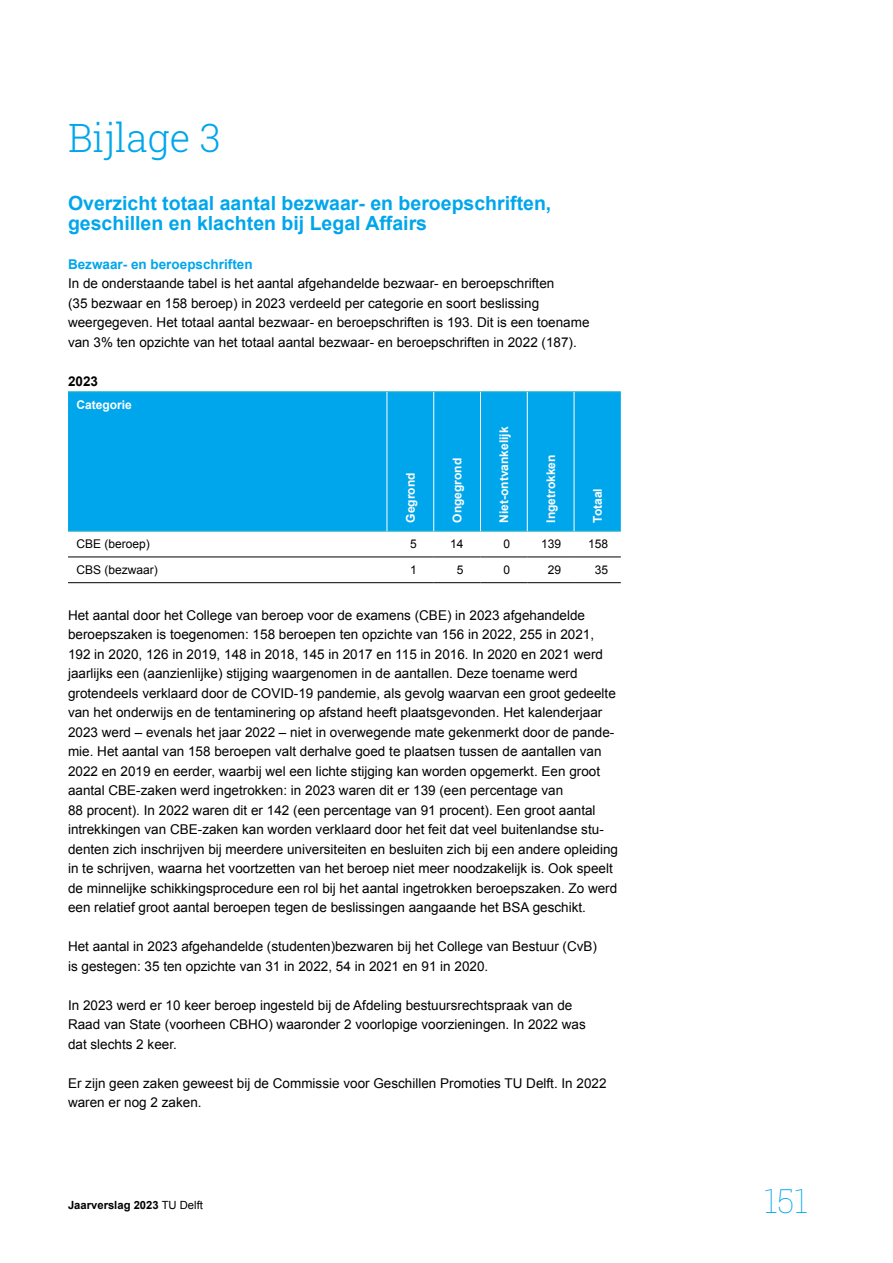
<style>
.page{position:relative;width:893px;height:1263px;background:#fff}
.page>*{position:absolute;margin:0;border:0;box-sizing:border-box;transform-origin:0 0}
.t1{font:300 39px "Roboto Slab";color:#00a6eb}
.t2{font:100 33px "Roboto Slab";color:#00a6eb}
.t3{font:700 19.5px/19.5px "Arial";color:#00a6eb}
.t4{font:13.5px/19.5px "Arial";color:#000}
.t5{font:700 13.5px "Arial";color:#00a6eb}
.t6{font:700 13.5px "Arial";color:#000}
.t7{font:700 12px "Arial";color:#fff}
.t8{font:12px "Arial";color:#000}
.t9{font:700 11.25px "Arial";color:#000}
.s1{font-weight:400}
</style>
<div class="page">
<div style="left:68px;top:392px;width:553px;height:139px;background:#00a6eb"></div>
<hr style="left:68px;top:557px;width:319px;height:1px;background:#000">
<hr style="left:387px;top:557px;width:47px;height:1px;background:#000">
<hr style="left:434px;top:557px;width:46px;height:1px;background:#000">
<hr style="left:480px;top:557px;width:47px;height:1px;background:#000">
<hr style="left:527px;top:557px;width:47px;height:1px;background:#000">
<hr style="left:574px;top:557px;width:47px;height:1px;background:#000">
<hr style="left:68px;top:582px;width:319px;height:1px;background:#000">
<hr style="left:387px;top:582px;width:47px;height:1px;background:#000">
<hr style="left:434px;top:582px;width:46px;height:1px;background:#000">
<hr style="left:480px;top:582px;width:47px;height:1px;background:#000">
<hr style="left:527px;top:582px;width:47px;height:1px;background:#000">
<hr style="left:574px;top:582px;width:47px;height:1px;background:#000">
<hr style="left:68px;top:391px;width:319px;height:1px;background:#37b9c7">
<hr style="left:387px;top:391px;width:47px;height:1px;background:#37b9c7">
<hr style="left:434px;top:391px;width:46px;height:1px;background:#37b9c7">
<hr style="left:480px;top:391px;width:47px;height:1px;background:#37b9c7">
<hr style="left:527px;top:391px;width:47px;height:1px;background:#37b9c7">
<hr style="left:574px;top:391px;width:47px;height:1px;background:#37b9c7">
<hr style="left:68px;top:531px;width:319px;height:1px;background:#37b9c7">
<hr style="left:387px;top:531px;width:47px;height:1px;background:#37b9c7">
<hr style="left:434px;top:531px;width:46px;height:1px;background:#37b9c7">
<hr style="left:480px;top:531px;width:47px;height:1px;background:#37b9c7">
<hr style="left:527px;top:531px;width:47px;height:1px;background:#37b9c7">
<hr style="left:574px;top:531px;width:47px;height:1px;background:#37b9c7">
<hr style="left:387px;top:392px;width:1px;height:139px;background:#fff">
<hr style="left:433px;top:392px;width:1px;height:139px;background:#fff">
<hr style="left:480px;top:392px;width:1px;height:139px;background:#fff">
<hr style="left:527px;top:392px;width:1px;height:139px;background:#fff">
<hr style="left:574px;top:392px;width:1px;height:139px;background:#fff">
<h1 class="t1" style="left:68px;top:111px;width:154px">Bijlage 3</h1>
<h3 class="t3" style="left:68px;top:194px;width:485px">Overzicht totaal aantal bezwaar- en beroepschriften, geschillen en klachten bij Legal Affairs</h3>
<p class="t5" style="left:68px;top:255px;width:186px">Bezwaar- en beroepschriften</p>
<p class="t4" style="left:68px;top:274px;width:523px">In de onderstaande tabel is het aantal afgehandelde bezwaar- en beroepschriften<br>(35 bezwaar en 158 beroep) in 2023 verdeeld per categorie en soort beslissing weergegeven. Het totaal aantal bezwaar- en beroepschriften is 193. Dit is een toename van 3% ten opzichte van het totaal aantal bezwaar- en beroepschriften in 2022 (187).</p>
<p class="t6" style="left:68px;top:372px;width:32px">2023</p>
<p class="t7" style="left:77px;top:397px;width:57px">Categorie</p>
<p class="t7" style="left:403px;top:523px;width:52px;rotate:-90deg">Gegrond</p>
<p class="t7" style="left:449px;top:523px;width:66px;rotate:-90deg">Ongegrond</p>
<p class="t7" style="left:496px;top:523px;width:98px;rotate:-90deg">Niet-ontvankelijk</p>
<p class="t7" style="left:543px;top:523px;width:70px;rotate:-90deg">Ingetrokken</p>
<p class="t7" style="left:590px;top:523px;width:36px;rotate:-90deg">Totaal</p>
<p class="t8" style="left:77px;top:536px;width:75px">CBE (beroep)</p>
<p class="t8" style="left:410px;top:536px;width:8px">5</p>
<p class="t8" style="left:450px;top:536px;width:15px">14</p>
<p class="t8" style="left:504px;top:536px;width:8px">0</p>
<p class="t8" style="left:541px;top:536px;width:22px">139</p>
<p class="t8" style="left:588px;top:536px;width:22px">158</p>
<p class="t8" style="left:77px;top:562px;width:83px">CBS (bezwaar)</p>
<p class="t8" style="left:410px;top:562px;width:8px">1</p>
<p class="t8" style="left:457px;top:562px;width:8px">5</p>
<p class="t8" style="left:504px;top:562px;width:8px">0</p>
<p class="t8" style="left:548px;top:562px;width:15px">29</p>
<p class="t8" style="left:595px;top:562px;width:15px">35</p>
<p class="t4" style="left:68px;top:605px;width:551px">Het aantal door het College van beroep voor de examens (CBE) in 2023 afgehandelde beroepszaken is toegenomen: 158 beroepen ten opzichte van 156 in 2022, 255 in 2021, 192 in 2020, 126 in 2019, 148 in 2018, 145 in 2017 en 115 in 2016. In 2020 en 2021 werd jaarlijks een (aanzienlijke) stijging waargenomen in de aantallen. Deze toename werd grotendeels verklaard door de COVID-19 pandemie, als gevolg waarvan een groot gedeelte van het onderwijs en de tentaminering op afstand heeft plaatsgevonden. Het kalenderjaar 2023 werd – evenals het jaar 2022 – niet in overwegende mate gekenmerkt door de pande&shy;mie. Het aantal van 158 beroepen valt derhalve goed te plaatsen tussen de aantallen van 2022 en 2019 en eerder, waarbij wel een lichte stijging kan worden opgemerkt. Een groot aantal CBE-zaken werd ingetrokken: in 2023 waren dit er 139 (een percentage van<br>88 procent). In 2022 waren dit er 142 (een percentage van 91 procent). Een groot aantal intrekkingen van CBE-zaken kan worden verklaard door het feit dat veel buitenlandse stu&shy;denten zich inschrijven bij meerdere universiteiten en besluiten zich bij een andere opleiding in te schrijven, waarna het voortzetten van het beroep niet meer noodzakelijk is. Ook speelt de minnelijke schikkingsprocedure een rol bij het aantal ingetrokken beroepszaken. Zo werd een relatief groot aantal beroepen tegen de beslissingen aangaande het BSA geschikt.</p>
<p class="t4" style="left:68px;top:937px;width:531px">Het aantal in 2023 afgehandelde (studenten)bezwaren bij het College van Bestuur (CvB) is gestegen: 35 ten opzichte van 31 in 2022, 54 in 2021 en 91 in 2020.</p>
<p class="t4" style="left:68px;top:995px;width:519px">In 2023 werd er 10 keer beroep ingesteld bij de Afdeling bestuursrechtspraak van de<br>Raad van State (voorheen CBHO) waaronder 2 voorlopige voorzieningen. In 2022 was dat slechts 2 keer.</p>
<p class="t4" style="left:68px;top:1073px;width:540px">Er zijn geen zaken geweest bij de Commissie voor Geschillen Promoties TU Delft. In 2022 waren er nog 2 zaken.</p>
<p class="t9" style="left:68px;top:1197px;width:136px">Jaarverslag 2023 <span class="s1">TU Delft</span></p>
<h2 class="t2" style="left:764px;top:1178px;width:45px">151</h2>
</div>
